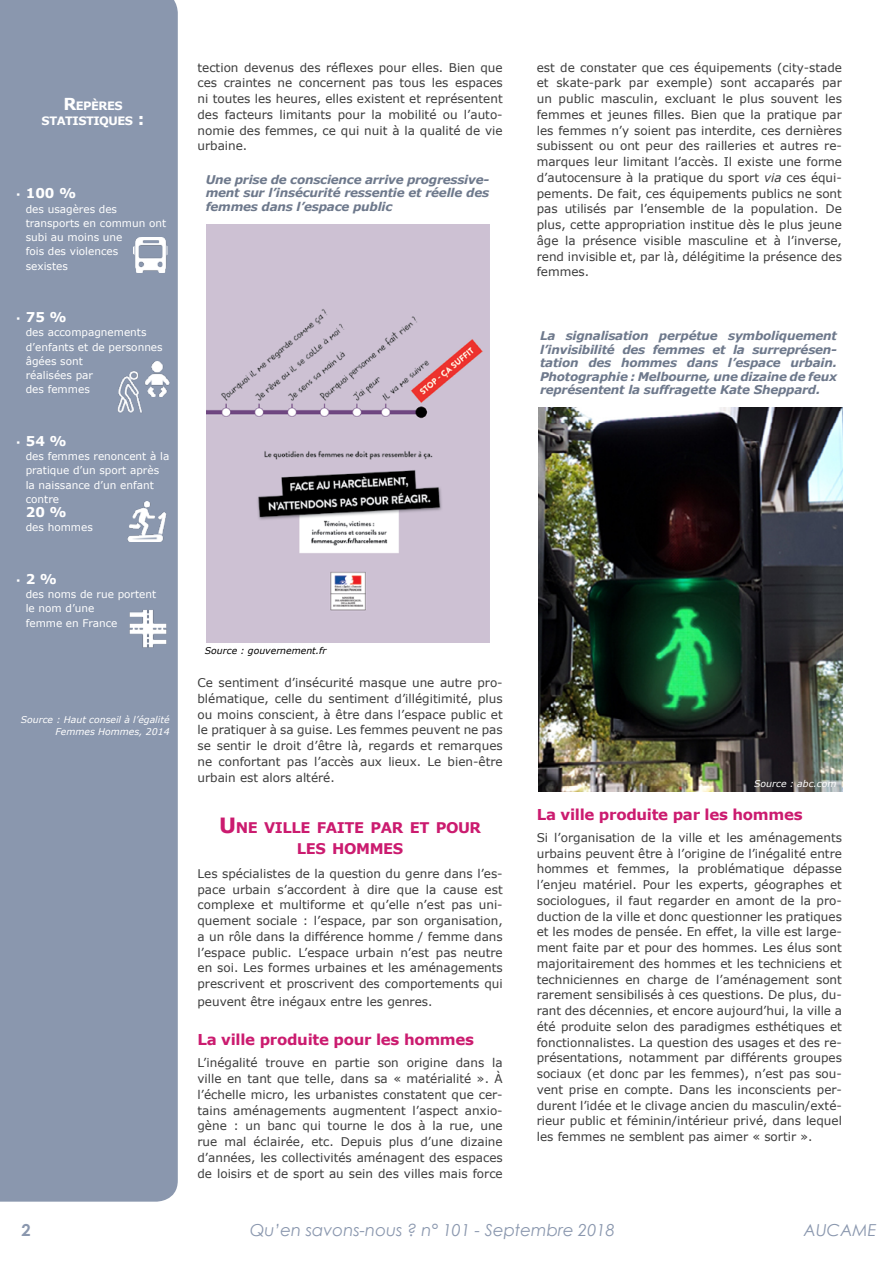
<style>
.page{position:relative;width:893px;height:1263px;background:#fff}
.page>*{position:absolute;margin:0;border:0;box-sizing:border-box;transform-origin:0 0}
.t1{font:italic 16.5px "Century Gothic";color:#8a97ae}
.t2{font:700 16.5px "Century Gothic";color:#8a97ae}
.t3{font:700 15px "Verdana";letter-spacing:-.02em;color:#cb1b6f}
.t4{font:700 14.7px/21px "Verdana";letter-spacing:-.03em;color:#cb1b6f;text-align:center}
.t5{font:700 13.5px "Verdana";color:#fff}
.t6{font:12px/15.8px "Verdana";color:#3c3c3c;text-align:justify}
.t7{font:italic 700 12px/13.5px "Verdana";letter-spacing:-.02em;color:#6e798c;text-align:justify}
.t8{font:700 11.55px/15px "Verdana";letter-spacing:-.045em;color:#fff;text-align:center}
.t9{font:10.5px/14.2px "Verdana";color:#fff}
.t10{font:italic 9.3px/11.1px "Verdana";color:#fff;text-align:right}
.t11{font:italic 9.3px "Verdana";color:#000}
.s1{font-size:16.5px}
.s2{font-weight:400;font-size:10.5px}
.s3{font-size:21px}
.s4{font-style:italic}
</style>
<div class="page">
<div style="left:0;top:0;width:178px;height:1201px;background:#8a97ae"></div>
<img style="left:133px;top:238px;width:35px;height:34px">
<img style="left:140px;top:362px;width:34px;height:34px">
<img style="left:115px;top:369px;width:38px;height:45px">
<img style="left:127px;top:501px;width:40px;height:41px">
<img style="left:127px;top:608px;width:41px;height:41px">
<img style="left:206px;top:224px;width:284px;height:419px">
<img style="left:539px;top:408px;width:304px;height:383px">
<p class="t8" style="left:42px;top:98px;width:104px"><span class="s1">R</span>EPÈRES<br>STATISTIQU ES <span class="s1">:</span></p>
<p class="t5" style="left:16px;top:184px;width:61px"><span class="s2">▪</span> 100 %</p>
<p class="t9" style="left:26px;top:202px;width:142px">des usagères des transports en commun ont subi au moins une<br>fois des violences<br>sexistes</p>
<p class="t5" style="left:16px;top:308px;width:52px"><span class="s2">▪</span> 75 %</p>
<p class="t9" style="left:26px;top:325px;width:138px">des accompagnements d’enfants et de personnes âgées sont<br>réalisées par<br>des femmes</p>
<p class="t5" style="left:16px;top:431px;width:52px"><span class="s2">▪</span> 54 %</p>
<p class="t9" style="left:26px;top:449px;width:145px">des femmes renoncent à la pratique d’un sport après la naissance d’un enfant contre</p>
<p class="t5" style="left:26px;top:503px;width:42px">20 %</p>
<p class="t9" style="left:26px;top:520px;width:69px">des hommes</p>
<p class="t5" style="left:16px;top:569px;width:42px"><span class="s2">▪</span> 2 %</p>
<p class="t9" style="left:26px;top:587px;width:132px">des noms de rue portent le nom d’une<br>femme en France</p>
<p class="t10" style="left:21px;top:714px;width:150px">Source : Haut conseil à l’égalité<br>Femmes Hommes, 2014</p>
<p class="t6" style="left:198px;top:59px;width:307px">tection devenus des réflexes pour elles. Bien que ces craintes ne concernent pas tous les espaces ni toutes les heures, elles existent et représentent des facteurs limitants pour la mobilité ou l’auto&shy;nomie des femmes, ce qui nuit à la qualité de vie urbaine.</p>
<p class="t7" style="left:206px;top:173px;width:285px">Une prise de conscience arrive progressive&shy;ment sur l’insécurité ressentie et réelle des femmes dans l’espace public</p>
<p class="t11" style="left:205px;top:644px;width:123px">Source : gouvernement.fr</p>
<p class="t6" style="left:198px;top:675px;width:307px">Ce sentiment d’insécurité masque une autre pro&shy;blématique, celle du sentiment d’illégitimité, plus ou moins conscient, à être dans l’espace public et le pratiquer à sa guise. Les femmes peuvent ne pas se sentir le droit d’être là, regards et remarques ne confortant pas l’accès aux lieux. Le bien-être urbain est alors altéré.</p>
<p class="t4" style="left:219px;top:816px;width:264px"><span class="s3">U</span>NE VILLE FAITE PAR ET POU R<br>LES HOMMES</p>
<p class="t6" style="left:198px;top:865px;width:307px">Les spécialistes de la question du genre dans l’es&shy;pace urbain s’accordent à dire que la cause est complexe et multiforme et qu’elle n’est pas uni&shy;quement sociale : l’espace, par son organisation, a un rôle dans la différence homme / femme dans l’espace public. L’espace urbain n’est pas neutre en soi. Les formes urbaines et les aménagements prescrivent et proscrivent des comportements qui</p>
<p class="t6" style="left:198px;top:994px;width:236px">peuvent être inégaux entre les genres.</p>
<p class="t3" style="left:198px;top:1029px;width:278px">La ville produite pour les hommes</p>
<p class="t6" style="left:198px;top:1055px;width:307px">L’inégalité trouve en partie son origine dans la ville en tant que telle, dans sa « matérialité ». À l’échelle micro, les urbanistes constatent que cer&shy;tains aménagements augmentent l’aspect anxio&shy;gène : un banc qui tourne le dos à la rue, une rue mal éclairée, etc. Depuis plus d’une dizaine d’années, les collectivités aménagent des espaces de loisirs et de sport au sein des villes mais force</p>
<p class="t6" style="left:537px;top:59px;width:307px">est de constater que ces équipements (city-stade et skate-park par exemple) sont accaparés par un public masculin, excluant le plus souvent les femmes et jeunes filles. Bien que la pratique par les femmes n’y soient pas interdite, ces dernières subissent ou ont peur des railleries et autres re&shy;marques leur limitant l’accès. Il existe une forme d’autocensure à la pratique du sport <span class="s4">via</span> ces équi&shy;pements. De fait, ces équipements publics ne sont pas utilisés par l’ensemble de la population. De plus, cette appropriation institue dès le plus jeune âge la présence visible masculine et à l’inverse, rend invisible et, par là, délégitime la présence des femmes.</p>
<p class="t7" style="left:540px;top:329px;width:298px">La signalisation perpétue symboliquement l’invisibilité des femmes et la surreprésen&shy;tation des hommes dans l’espace urbain.<br>Photographie : Melbourne, une dizaine de feux représentent la suffragette Kate Sheppard.</p>
<p class="t10" style="left:754px;top:778px;width:84px">Source : abc.com</p>
<p class="t3" style="left:537px;top:804px;width:267px">La ville produite par les hommes</p>
<p class="t6" style="left:537px;top:829px;width:307px">Si l’organisation de la ville et les aménagements urbains peuvent être à l’origine de l’inégalité entre hommes et femmes, la problématique dépasse l’enjeu matériel. Pour les experts, géographes et sociologues, il faut regarder en amont de la pro&shy;duction de la ville et donc questionner les pratiques et les modes de pensée. En effet, la ville est large&shy;ment faite par et pour des hommes. Les élus sont majoritairement des hommes et les techniciens et techniciennes en charge de l’aménagement sont rarement sensibilisés à ces questions. De plus, du&shy;rant des décennies, et encore aujourd’hui, la ville a été produite selon des paradigmes esthétiques et fonctionnalistes. La question des usages et des re&shy;présentations, notamment par différents groupes sociaux (et donc par les femmes), n’est pas sou&shy;vent prise en compte. Dans les inconscients per&shy;durent l’idée et le clivage ancien du masculin/exté&shy;rieur public et féminin/intérieur privé, dans lequel les femmes ne semblent pas aimer « sortir ».</p>
<h1 class="t2" style="left:21px;top:1217px;width:11px">2</h1>
<h1 class="t1" style="left:250px;top:1218px;width:366px">Qu’en savons-nous ? n° 101 - Septembre 2018</h1>
<h1 class="t1" style="left:804px;top:1218px;width:74px">AUCAME</h1>
</div>
